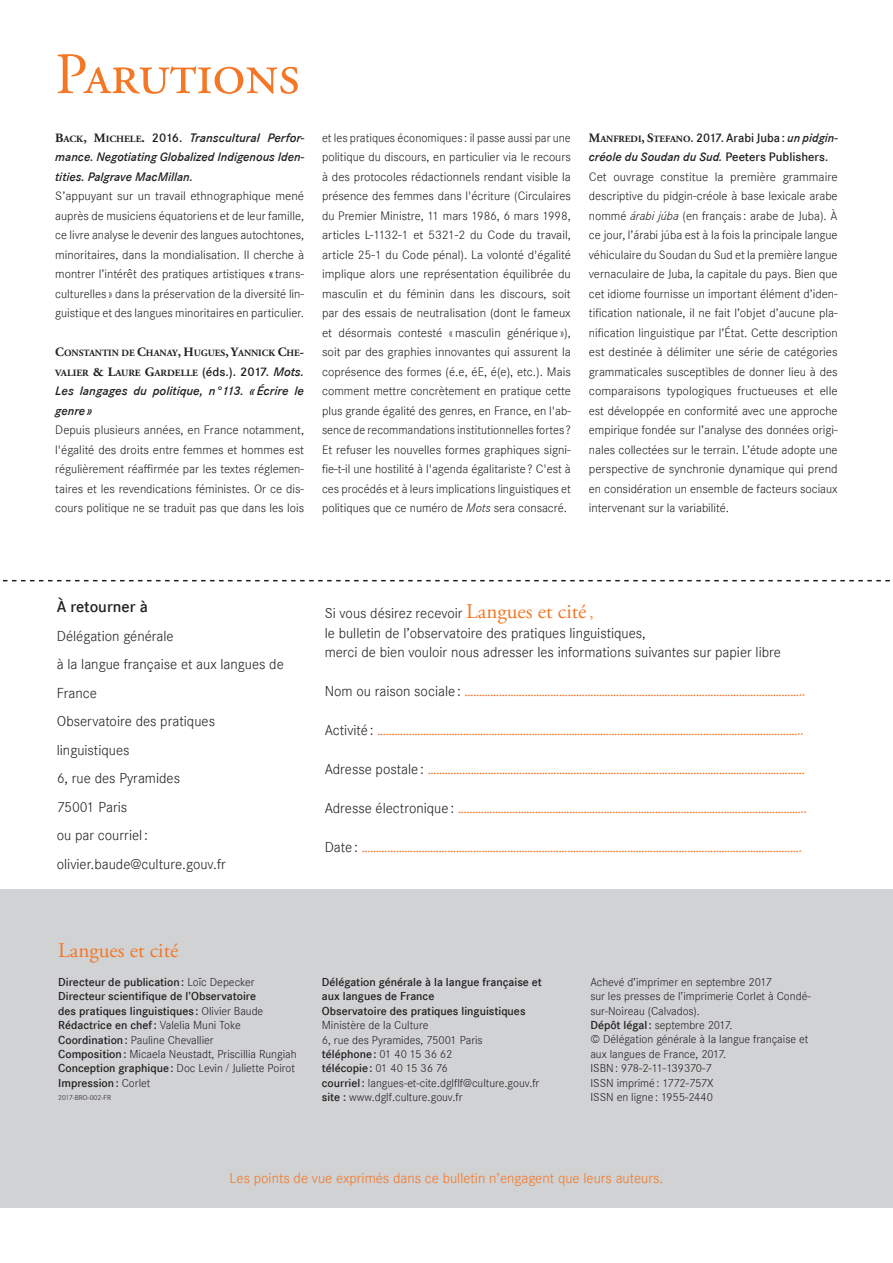
<style>
.page{position:relative;width:893px;height:1263px;background:#fff}
.page>*{position:absolute;margin:0;border:0;box-sizing:border-box;transform-origin:0 0}
.t1{font:58.5px "Adobe Garamond Pro";letter-spacing:-.01em;color:#f47725}
.t2{font:21px "Adobe Garamond Pro";color:#f47725}
.t3{font:600 16.5px "Corporate S";color:#231f20}
.t4{font:15px/28.5px "Corporate S Ligh";color:#231f20}
.t5{font:15px "Corporate S Ligh";color:#f47725}
.t6{font:12.75px/19.5px "Corporate S Ligh";color:#231f20;text-align:justify}
.t7{font:italic 600 12.75px/19.5px "Corporate S";color:#231f20;text-align:justify}
.t8{font:600 12.75px/19.5px "Corporate S";color:#231f20}
.t9{font:12px/14.4px "Corporate S Ligh";color:#231f20}
.t10{font:700 12px "Corporate S";color:#f47725}
.t11{font:600 12px/14.4px "Corporate S";color:#231f20}
.t12{font:700 9.6px/19.5px "Adobe Garamond Pro";color:#231f20}
.t13{font:7.5px "Corporate S Ligh";color:#231f20}
.s1{font-family:"Adobe Garamond Pro";font-weight:700;font-style:normal}
.s2{font-family:"Adobe Garamond Pro";font-weight:700;font-style:normal;font-size:9.6px}
.s3{font-style:normal}
.s4{font-family:"Corporate S"}
.s5{font-size:12.75px}
.s6{font-family:"Corporate S";font-weight:600;font-size:12.75px}
.s7{font-family:"Corporate S";font-weight:600;font-style:italic;font-size:12.75px}
.s8{font-family:"Corpo S Lig";font-style:italic}
.s9{font-family:"Adobe Garamond Pro";font-weight:700}
.s10{font-family:"Adobe Garamond Pro";font-weight:700;font-size:9.6px}
.s11{font-style:italic}
.s12{font-family:"Adobe Garamond Pro";font-size:21px;color:#f47725}
.s13{font-family:"Adobe Garamond Pro";font-size:16.5px;color:#f47725}
.s14{font-family:"Corporate S Ligh";font-weight:400;font-size:15px;color:#231f20}
.s15{font-family:"Corporate S Ligh";font-weight:400}
.s16{font-family:"Corporate S";font-weight:600}
.s17{font-family:"Times New Roman"}
</style>
<div class="page">
<svg style="left:3px;top:580px;width:887px;height:1px"></svg>
<div style="left:0;top:889px;width:893px;height:319px;background:#d1d2d4"></div>
<h1 class="t1" style="left:55px;top:39px;width:246px">Parutions</h1>
<p class="t7" style="left:55px;top:128px;width:251px"><span class="s1">B</span><span class="s2">ACK</span><span class="s1">, M</span><span class="s2">ICHELE</span><span class="s1">.</span> <span class="s3">2016.</span> Transcultural Perfor&shy;mance. Negotiating Globalized Indigenous Iden&shy;tities. Palgrave MacMillan.</p>
<p class="t6" style="left:55px;top:186px;width:250px">S’appuyant sur un travail ethnographique mené auprès de musiciens équatoriens et de leur famille, ce livre analyse le devenir des langues autochtones, minoritaires, dans la mondialisation. Il cherche à montrer l’intérêt des pratiques artistiques <span class="s4">«</span>trans&shy;culturelles » dans la préservation de la diversité lin&shy;guistique et des langues minoritaires en particulier.</p>
<p class="t12" style="left:55px;top:344px;width:250px"><span class="s5">C</span>ONSTANTIN DE <span class="s5">C</span>HANAY<span class="s5">, H</span>UGUES<span class="s5">, Y</span>ANNICK <span class="s5">C</span>HE<span class="s5">-<br></span>VALIER <span class="s5">&amp; L</span>AURE <span class="s5">G</span>ARDELLE <span class="s6">(éds.). 2017.</span> <span class="s7">Mots.</span></p>
<p class="t7" style="left:55px;top:381px;width:250px">Les langages du politique, n°113. «Écrire le genre »</p>
<p class="t6" style="left:55px;top:420px;width:250px">Depuis plusieurs années, en France notamment, l'égalité des droits entre femmes et hommes est régulièrement réaffirmée par les textes réglemen&shy;taires et les revendications féministes. Or ce dis&shy;cours politique ne se traduit pas que dans les lois</p>
<p class="t6" style="left:322px;top:128px;width:250px">et les pratiques économiques : il passe aussi par une politique du discours, en particulier via le recours à des protocoles rédactionnels rendant visible la présence des femmes dans l'écriture (Circulaires du Premier Ministre, 11 mars 1986, 6 mars 1998, articles L-1132-1 et 5321-2 du Code du travail, article 25-1 du Code pénal). La volonté d'égalité implique alors une représentation équilibrée du masculin et du féminin dans les discours, soit par des essais de neutralisation (dont le fameux et désormais contesté «masculin générique »), soit par des graphies innovantes qui assurent la coprésence des formes (é.e, éE, é(e), etc.). Mais comment mettre concrètement en pratique cette plus grande égalité des genres, en France, en l'ab&shy;sence de recommandations institutionnelles fortes ?<br>Et refuser les nouvelles formes graphiques signi&shy;fie-t-il une hostilité à l'agenda égalitariste ? C'est à ces procédés et à leurs implications linguistiques et politiques que ce numéro de <span class="s8">Mots</span> sera consacré.</p>
<p class="t8" style="left:589px;top:128px;width:251px"><span class="s9">M</span><span class="s10">ANFREDI</span><span class="s9">, S</span><span class="s10">TEFANO</span>. 2017. Arabi Juba : <span class="s11">un pidgin&shy;créole du Soudan du Sud.</span> Peeters Publishers.</p>
<p class="t6" style="left:589px;top:167px;width:250px">Cet ouvrage constitue la première grammaire descriptive du pidgin-créole à base lexicale arabe nommé <span class="s8">árabi júba</span> (en français : arabe de Juba). À ce jour, l’árabi júba est à la fois la principale langue véhiculaire du Soudan du Sud et la première langue vernaculaire de Juba, la capitale du pays. Bien que cet idiome fournisse un important élément d’iden&shy;tification nationale, il ne fait l’objet d’aucune pla&shy;nification linguistique par l’État. Cette description est destinée à délimiter une série de catégories grammaticales susceptibles de donner lieu à des comparaisons typologiques fructueuses et elle est développée en conformité avec une approche empirique fondée sur l’analyse des données origi&shy;nales collectées sur le terrain. L’étude adopte une perspective de synchronie dynamique qui prend en considération un ensemble de facteurs sociaux intervenant sur la variabilité.</p>
<p class="t3" style="left:57px;top:597px;width:93px">À retourner à</p>
<p class="t4" style="left:57px;top:622px;width:229px">Délégation générale<br>à la langue française et aux langues de<br>France<br>Observatoire des pratiques linguistiques<br>6, rue des Pyramides<br>75001 Paris<br>ou par courriel: olivier.baude@culture.gouv.fr</p>
<p class="t4" style="left:325px;top:603px;width:458px;line-height:19.5px">Si vous désirez recevoir <span class="s12">Langues et cité</span> <span class="s13">,<br></span>le bulletin de l’observatoire des pratiques linguistiques,<br>merci de bien vouloir nous adresser les informations suivantes sur papier libre</p>
<p class="t10" style="left:325px;top:685px;width:482px"><span class="s14">Nom ou raison sociale :</span> ………………………………………………………………………………………………………..</p>
<p class="t10" style="left:325px;top:724px;width:480px"><span class="s14">Activité :</span> …………………………………………………………………………………………………………………………………..</p>
<p class="t10" style="left:325px;top:763px;width:482px"><span class="s14">Adresse postale :</span> ……………………………………………………………………………………………………………………</p>
<p class="t10" style="left:325px;top:802px;width:484px"><span class="s14">Adresse électronique :</span> …………………………………………………………………………………………………………..</p>
<p class="t10" style="left:325px;top:841px;width:479px"><span class="s14">Date :</span> ……………………………………………………………………………………………………………………………………….</p>
<h2 class="t2" style="left:58px;top:938px;width:122px">Langues et cité</h2>
<p class="t11" style="left:58px;top:975px;width:207px">Directeur de publication: <span class="s15">Loïc Depecker </span>Directeur scientifique de l’Observatoire des pratiques linguistiques : <span class="s15">Olivier Baude </span>Rédactrice en chef: <span class="s15">Valelia Muni Toke</span></p>
<p class="t9" style="left:58px;top:1032px;width:240px"><span class="s16">Coordination:</span> Pauline Chevallier<br><span class="s16">Composition:</span> Micaela Neustadt, Priscillia Rungiah<br><span class="s16">Conception graphique:</span> Doc Levin <span class="s17">/</span> Juliette Poirot</p>
<p class="t11" style="left:58px;top:1076px;width:94px">Impression: <span class="s15">Corlet</span></p>
<p class="t13" style="left:58px;top:1093px;width:54px">2017-BRO-002-FR</p>
<p class="t11" style="left:322px;top:975px;width:221px">Délégation générale à la langue française et aux langues de France<br>Observatoire des pratiques linguistiques</p>
<p class="t9" style="left:322px;top:1018px;width:162px">Ministère de la Culture<br>6, rue des Pyramides, 75001 Paris</p>
<p class="t11" style="left:322px;top:1047px;width:132px">téléphone: <span class="s15">01 40 15 36 62 </span>télécopie: <span class="s15">01 40 15 36 76</span></p>
<p class="t9" style="left:322px;top:1076px;width:219px"><span class="s16">courriel:</span> langues-et-cite.dglflf@culture.gouv.fr <span class="s16">site :</span> www.dglf.culture.gouv.fr</p>
<p class="t9" style="left:590px;top:975px;width:222px">Achevé d’imprimer en septembre 2017<br>sur les presses de l’imprimerie Corlet à Condé&shy;sur-Noireau (Calvados).<br><span class="s16">Dépôt légal:</span> septembre 2017.<br>© Délégation générale à la langue française et aux langues de France, 2017.<br>ISBN: 978-2-11-139370-7<br>ISSN imprimé : 1772-757X<br>ISSN en ligne : 1955-2440</p>
<p class="t5" style="left:230px;top:1169px;width:435px">Les points de vue exprimés dans ce bulletin n’engagent que leurs auteurs.</p>
</div>
